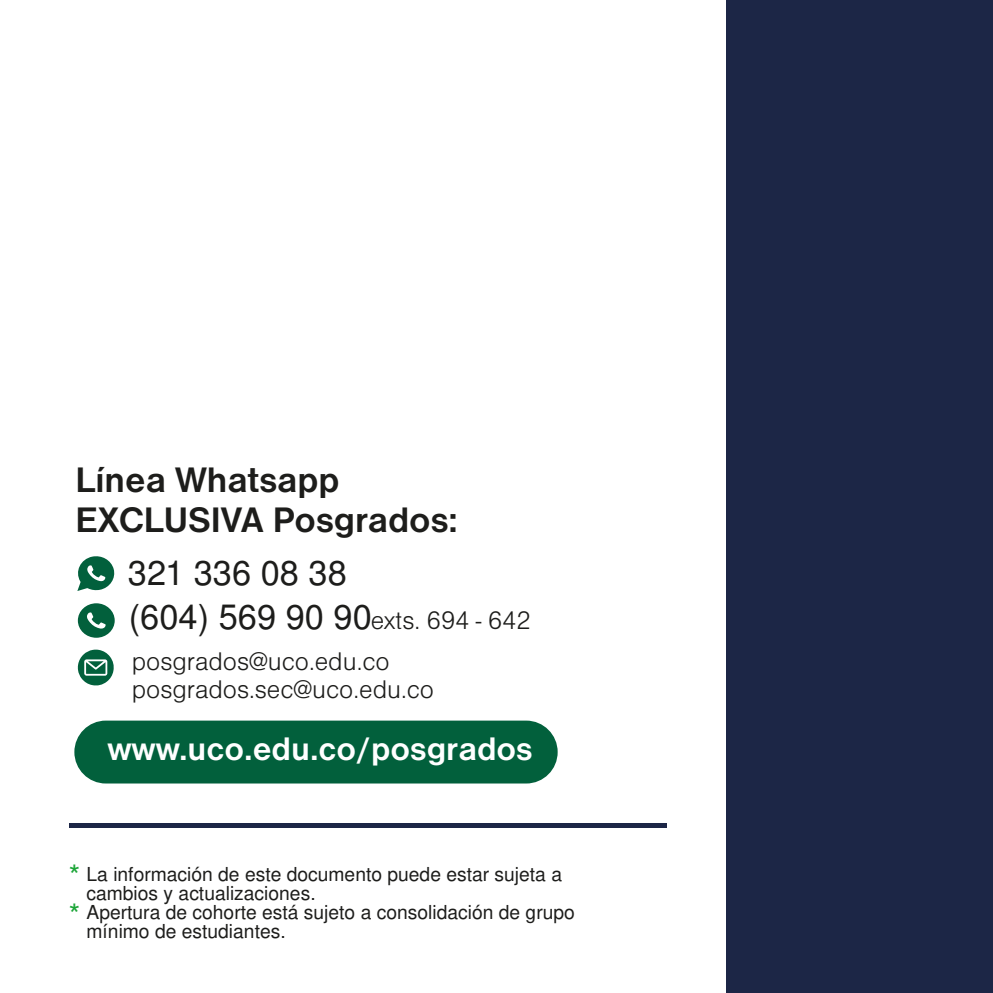
<style>
.page{position:relative;width:993px;height:993px;background:#fff}
.page>*{position:absolute;margin:0;border:0;box-sizing:border-box;transform-origin:0 0}
.t1{font:700 36.75px/39.2px "Nimbus Sans DOT";color:#1d1d1b}
.t2{font:34.3px/43.9px "Nimbus San L";color:#1d1d1b}
.t3{font:700 33.77px "Nimbus Sans DOT";color:#fff}
.t4{font:29.4px/39.7px "Nimbus San L";color:#1ca538}
.t5{font:26.43px/28.2px "Nimbus Sans DOT Ligh";color:#1d1d1b}
.t6{font:19.25px/19.2px "Nimbus San L";color:#1d1d1b}
.s1{font-family:"Nimbus Sans DOT Ligh";font-size:26.43px}
</style>
<div class="page">
<svg style="left:77px;top:556px;width:38px;height:35px"></svg>
<svg style="left:78px;top:603px;width:37px;height:34px"></svg>
<svg style="left:78px;top:649px;width:36px;height:37px"></svg>
<div style="left:74px;top:720px;width:483px;height:63px;background:#02603c;border-radius:31px"></div>
<div style="left:69px;top:822px;width:597px;height:5px;background:#1c2646"></div>
<div style="left:726px;top:0;width:266px;height:992px;background:#1c2646"></div>
<h1 class="t1" style="left:75px;top:460px;width:384px">Línea Whatsapp<br>EXCLUSIVA Posgrados:</h1>
<h2 class="t2" style="left:128px;top:549px;width:404px">321 336 08 38<br>(604) 569 90 90<span class="s1">exts. 694 - 642</span></h2>
<h3 class="t5" style="left:132px;top:647px;width:303px">posgrados@uco.edu.co posgrados.sec@uco.edu.co</h3>
<h3 class="t3" style="left:107px;top:729px;width:426px">www.uco.edu.co/posgrados</h3>
<h3 class="t4" style="left:69px;top:853px;width:13px">* *</h3>
<p class="t6" style="left:86px;top:863px;width:489px">La información de este documento puede estar sujeta a cambios y actualizaciones.<br>Apertura de cohorte está sujeto a consolidación de grupo mínimo de estudiantes.</p>
</div>
